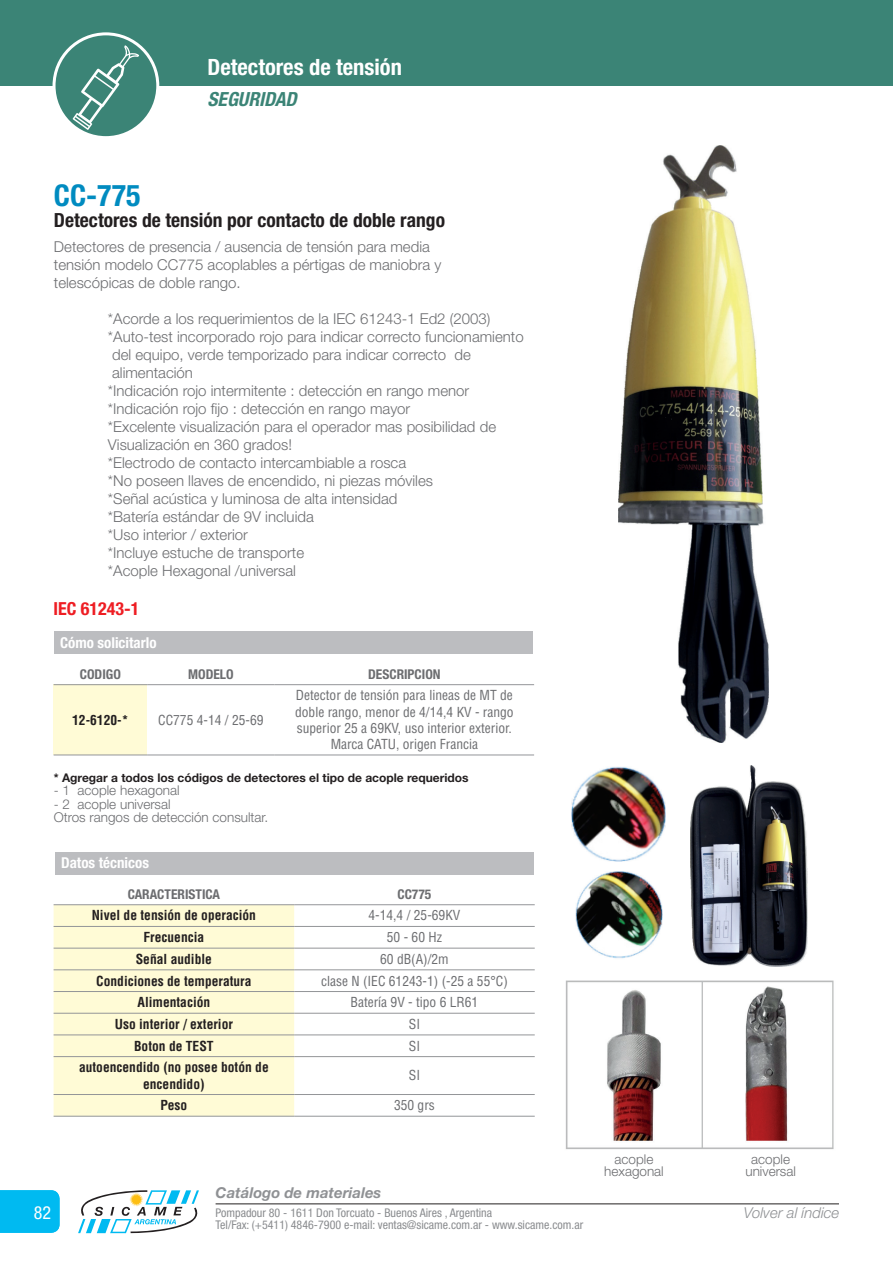
<style>
.page{position:relative;width:893px;height:1263px;background:#fff}
.page>*{position:absolute;margin:0;border:0;box-sizing:border-box;transform-origin:0 0}
.t1{font:700 condensed 30px "Helvetica Neue LT Std";color:#008bc0}
.t2{font:700 condensed 22.5px "Helvetica Neue LT Std";color:#fff}
.t3{font:700 condensed 19.5px "Helvetica Neue LT Std";color:#231f20}
.t4{font:italic 700 condensed 19.5px "Helvetica Neue LT Std";color:#3b8476}
.t5{font:700 condensed 18px "Helvetica Neue LT Std";color:#ee1d23}
.t6{font:condensed 18px "Helvetica Neue LT Std";color:#fff}
.t7{font:300 15px/18px "Helvetica Neue LT Std";color:#6c6d70}
.t8{font:700 condensed 15px "Helvetica Neue LT Std";color:#fff}
.t9{font:italic 700 15px "Helvetica Neue LT Std";color:#8f9194}
.t10{font:italic 300 15px "Helvetica Neue LT Std";color:#8f9194}
.t11{font:condensed 13.5px/16.2px "Helvetica LT Std";color:#6c6d70;text-align:center}
.t12{font:700 condensed 13.5px/16.2px "Helvetica LT Std";color:#231f20;text-align:center}
.t13{font:300 13.5px/12px "Helvetica Neue LT Std";color:#6c6d70;text-align:center}
.t14{font:700 condensed 13.5px "Helvetica Neue LT Std";color:#6c6d70}
.t15{font:condensed 12px/12px "Helvetica Neue LT Std";color:#8a8c8f}
.t16{font:700 12px "Helvetica Neue LT Std";color:#231f20}
</style>
<div class="page">
<svg style="left:78px;top:1190px;width:121px;height:43px"></svg>
<hr style="left:216px;top:1203px;width:623px;height:1px;background:#231f20">
<div style="left:0;top:0;width:893px;height:86px;background:#3b8476"></div>
<div style="left:0;top:1190px;width:60px;height:43px;background:#00baf1"></div>
<div style="left:55px;top:631px;width:478px;height:23px;background:#bcbdc0"></div>
<img style="left:618px;top:146px;width:151px;height:596px">
<img style="left:572px;top:767px;width:93px;height:94px">
<img style="left:575px;top:871px;width:87px;height:88px">
<div style="left:54px;top:685px;width:93px;height:70px;background:#fffbd6"></div>
<hr style="left:54px;top:684px;width:93px;height:1px;background:#939598">
<hr style="left:147px;top:684px;width:128px;height:1px;background:#939598">
<hr style="left:275px;top:684px;width:259px;height:1px;background:#939598">
<hr style="left:54px;top:755px;width:93px;height:1px;background:#939598">
<hr style="left:147px;top:755px;width:128px;height:1px;background:#939598">
<hr style="left:275px;top:755px;width:259px;height:1px;background:#939598">
<div style="left:55px;top:852px;width:479px;height:22px;background:#bcbdc0"></div>
<div style="left:54px;top:905px;width:240px;height:211px;background:#fffbd6"></div>
<hr style="left:54px;top:904px;width:240px;height:1px;background:#939598">
<hr style="left:294px;top:904px;width:241px;height:1px;background:#939598">
<hr style="left:54px;top:926px;width:240px;height:1px;background:#939598">
<hr style="left:294px;top:926px;width:241px;height:1px;background:#939598">
<hr style="left:54px;top:948px;width:240px;height:1px;background:#939598">
<hr style="left:294px;top:948px;width:241px;height:1px;background:#939598">
<hr style="left:54px;top:969px;width:240px;height:1px;background:#939598">
<hr style="left:294px;top:969px;width:241px;height:1px;background:#939598">
<hr style="left:54px;top:991px;width:240px;height:1px;background:#939598">
<hr style="left:294px;top:991px;width:241px;height:1px;background:#939598">
<hr style="left:54px;top:1013px;width:240px;height:1px;background:#939598">
<hr style="left:294px;top:1013px;width:241px;height:1px;background:#939598">
<hr style="left:54px;top:1034px;width:240px;height:1px;background:#939598">
<hr style="left:294px;top:1034px;width:241px;height:1px;background:#939598">
<hr style="left:54px;top:1056px;width:240px;height:1px;background:#939598">
<hr style="left:294px;top:1056px;width:241px;height:1px;background:#939598">
<hr style="left:54px;top:1094px;width:240px;height:1px;background:#939598">
<hr style="left:294px;top:1094px;width:241px;height:1px;background:#939598">
<hr style="left:54px;top:1116px;width:240px;height:1px;background:#939598">
<hr style="left:294px;top:1116px;width:241px;height:1px;background:#939598">
<img style="left:565px;top:980px;width:269px;height:170px">
<img style="left:691px;top:765px;width:116px;height:202px">
<div style="left:54px;top:34px;width:104px;height:104px;background:#3b8476;border-radius:50%"></div>
<svg style="left:73px;top:45px;width:66px;height:85px"></svg>
<div style="left:53px;top:32px;width:106px;height:107px;border:3px solid #fff;border-radius:50%"></div>
<h2 class="t2" style="left:207px;top:53px;width:196px">Detectores de tensión</h2>
<h1 class="t1" style="left:54px;top:177px;width:88px">CC-775</h1>
<h3 class="t4" style="left:207px;top:87px;width:91px">SEGURIDAD</h3>
<h3 class="t3" style="left:54px;top:209px;width:393px">Detectores de tensión por contacto de doble rango</h3>
<p class="t7" style="left:54px;top:238px;width:389px">Detectores de presencia / ausencia de tensión para media tensión modelo CC775 acoplables a pértigas de maniobra y telescópicas de doble rango.</p>
<p class="t7" style="left:108px;top:310px;width:417px">*Acorde a los requerimientos de la IEC 61243-1 Ed2 (2003) *Auto-test incorporado rojo para indicar correcto funcionamiento del equipo, verde temporizado para indicar correcto de alimentación<br>*Indicación rojo intermitente : detección en rango menor *Indicación rojo fijo : detección en rango mayor<br>*Excelente visualización para el operador mas posibilidad de Visualización en 360 grados!<br>*Electrodo de contacto intercambiable a rosca<br>*No poseen llaves de encendido, ni piezas móviles<br>*Señal acústica y luminosa de alta intensidad<br>*Batería estándar de 9V incluida<br>*Uso interior / exterior<br>*Incluye estuche de transporte<br>*Acople Hexagonal /universal</p>
<p class="t5" style="left:54px;top:598px;width:87px">IEC 61243-1</p>
<p class="t8" style="left:60px;top:633px;width:98px">Cómo solicitarlo</p>
<p class="t14" style="left:80px;top:666px;width:42px">CODIGO</p>
<p class="t14" style="left:188px;top:666px;width:47px">MODELO</p>
<p class="t14" style="left:368px;top:666px;width:74px">DESCRIPCION</p>
<p class="t12" style="left:72px;top:711px;width:58px">12-6120-*</p>
<p class="t11" style="left:158px;top:711px;width:107px">CC775 4-14 / 25-69</p>
<p class="t11" style="left:295px;top:687px;width:220px">Detector de tensión para lineas de MT de doble rango, menor de 4/14,4 KV - rango superior 25 a 69KV, uso interior exterior.<br>Marca CATU, origen Francia</p>
<p class="t16" style="left:54px;top:770px;width:416px">* Agregar a todos los códigos de detectores el tipo de acople requeridos</p>
<p class="t13" style="left:54px;top:784px;width:127px">- 1 acople hexagonal</p>
<p class="t13" style="left:54px;top:797px;width:216px;line-height:13.5px;text-align:left">- 2 acople universal<br>Otros rangos de detección consultar.</p>
<p class="t8" style="left:61px;top:854px;width:89px">Datos técnicos</p>
<p class="t14" style="left:128px;top:886px;width:94px">CARACTERISTICA</p>
<p class="t14" style="left:397px;top:886px;width:35px">CC775</p>
<p class="t12" style="left:92px;top:907px;width:166px">Nivel de tensión de operación</p>
<p class="t11" style="left:368px;top:907px;width:93px">4-14,4 / 25-69KV</p>
<p class="t12" style="left:144px;top:929px;width:62px">Frecuencia</p>
<p class="t11" style="left:387px;top:929px;width:57px">50 - 60 Hz</p>
<p class="t12" style="left:136px;top:951px;width:78px">Señal audible</p>
<p class="t11" style="left:380px;top:951px;width:70px">60 dB(A)/2m</p>
<p class="t12" style="left:96px;top:972px;width:157px">Condiciones de temperatura</p>
<p class="t11" style="left:321px;top:972px;width:188px">clase N (IEC 61243-1) (-25 a 55°C)</p>
<p class="t12" style="left:137px;top:994px;width:74px">Alimentación</p>
<p class="t11" style="left:350px;top:994px;width:129px">Batería 9V - tipo 6 LR61</p>
<p class="t12" style="left:115px;top:1016px;width:120px">Uso interior / exterior</p>
<p class="t11" style="left:409px;top:1016px;width:13px">SI</p>
<p class="t12" style="left:134px;top:1037px;width:81px">Boton de TEST</p>
<p class="t11" style="left:409px;top:1037px;width:13px">SI</p>
<p class="t12" style="left:79px;top:1059px;width:191px">autoencendido (no posee botón de encendido)</p>
<p class="t11" style="left:409px;top:1067px;width:13px">SI</p>
<p class="t12" style="left:160px;top:1097px;width:28px">Peso</p>
<p class="t11" style="left:394px;top:1097px;width:42px">350 grs</p>
<p class="t13" style="left:604px;top:1152px;width:61px">acople hexagonal</p>
<p class="t13" style="left:745px;top:1152px;width:52px">acople universal</p>
<p class="t9" style="left:216px;top:1183px;width:167px">Catálogo de materiales</p>
<p class="t15" style="left:216px;top:1206px;width:369px">Pompadour 80 - 1611 Don Torcuato - Buenos Aires , Argentina<br>Tel/Fax: (+5411) 4846-7900 e-mail: ventas@sicame.com.ar - www.sicame.com.ar</p>
<p class="t6" style="left:34px;top:1202px;width:19px">82</p>
<p class="t10" style="left:744px;top:1204px;width:97px">Volver al índice</p>
</div>
